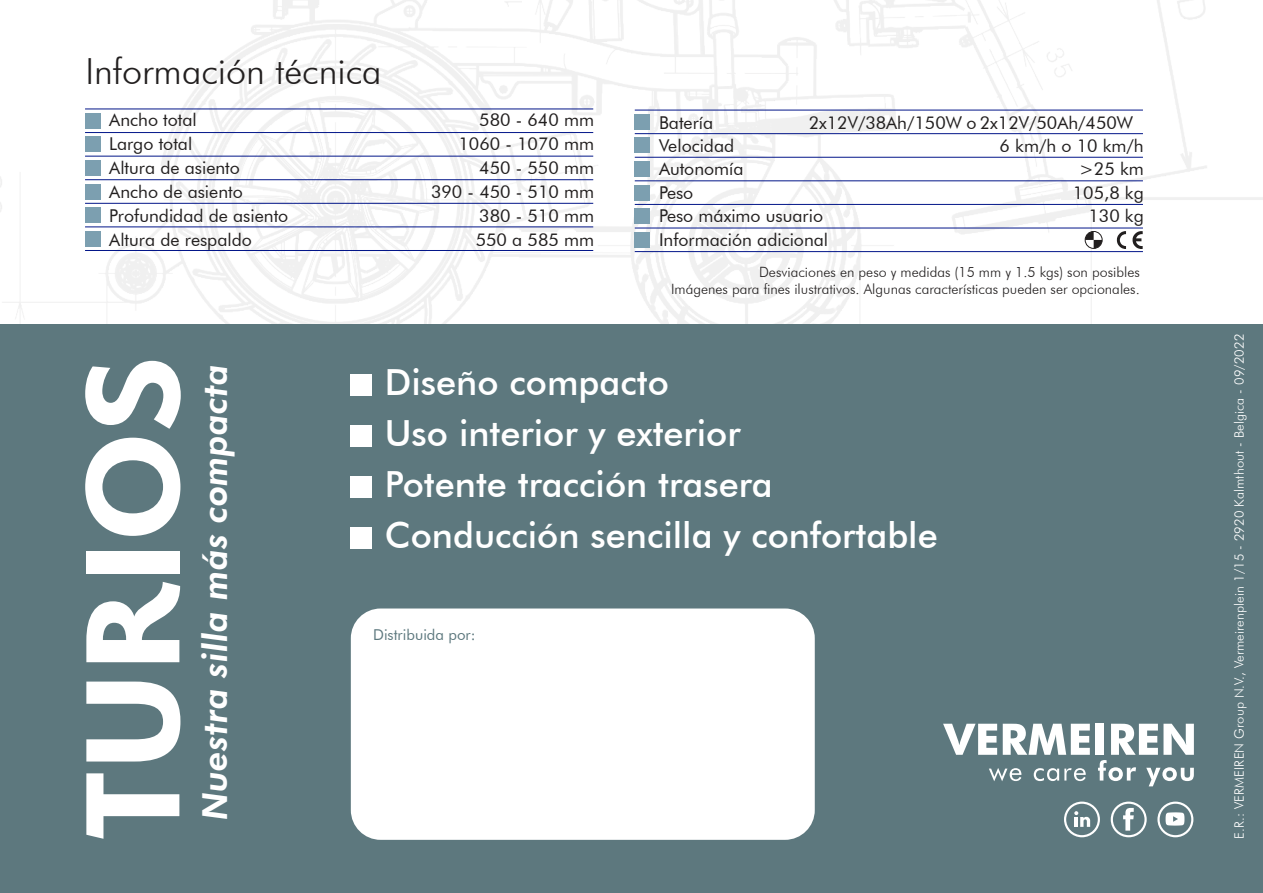
<style>
.page{position:relative;width:1263px;height:893px;background:#fff}
.page>*{position:absolute;margin:0;border:0;box-sizing:border-box;transform-origin:0 0}
.t1{font:700 150px "Serenity";color:#fff}
.t2{font:500 36px/51px "Futura BT";color:#fff}
.t3{font:300 36px "Futura BT";color:#221f1f}
.t4{font:italic 800 34.5px "Futura BT";letter-spacing:.01em;color:#fff}
.t5{font:17.7px "Futura BT";color:#221f1f}
.t6{font:15px "Futura BT";color:#5d787e}
.t7{font:300 14.25px/17.1px "Futura BT";color:#221f1f;text-align:right}
.t8{font:300 13.05px "Futura BT";letter-spacing:.01em;color:#fff}
</style>
<div class="page">
<img style="left:0;top:0;width:1263px;height:325px">
<div style="left:0;top:325px;width:1263px;height:568px;background:#5d787e"></div>
<svg style="left:1085px;top:231px;width:17px;height:18px"></svg>
<div style="left:1085px;top:231px;width:17px;height:18px;border:1px solid #221f1f;border-radius:50%"></div>
<div style="left:85px;top:113px;width:15px;height:15px;background:#7c9fb0"></div>
<div style="left:85px;top:137px;width:15px;height:15px;background:#7c9fb0"></div>
<div style="left:85px;top:160px;width:15px;height:16px;background:#7c9fb0"></div>
<div style="left:85px;top:184px;width:15px;height:15px;background:#7c9fb0"></div>
<div style="left:85px;top:207px;width:15px;height:16px;background:#7c9fb0"></div>
<div style="left:85px;top:231px;width:15px;height:15px;background:#7c9fb0"></div>
<hr style="left:85px;top:250px;width:508px;height:1px;background:#031689">
<hr style="left:85px;top:227px;width:508px;height:1px;background:#031689">
<hr style="left:85px;top:203px;width:508px;height:1px;background:#031689">
<hr style="left:85px;top:179px;width:508px;height:1px;background:#031689">
<hr style="left:85px;top:156px;width:508px;height:1px;background:#031689">
<hr style="left:85px;top:132px;width:508px;height:1px;background:#031689">
<hr style="left:85px;top:109px;width:508px;height:1px;background:#031689">
<div style="left:635px;top:114px;width:15px;height:16px;background:#7c9fb0"></div>
<div style="left:635px;top:138px;width:15px;height:15px;background:#7c9fb0"></div>
<div style="left:635px;top:161px;width:15px;height:16px;background:#7c9fb0"></div>
<div style="left:635px;top:185px;width:15px;height:15px;background:#7c9fb0"></div>
<div style="left:635px;top:209px;width:15px;height:15px;background:#7c9fb0"></div>
<div style="left:635px;top:232px;width:15px;height:15px;background:#7c9fb0"></div>
<hr style="left:635px;top:251px;width:508px;height:1px;background:#031689">
<hr style="left:635px;top:228px;width:508px;height:1px;background:#031689">
<hr style="left:635px;top:204px;width:508px;height:1px;background:#031689">
<hr style="left:635px;top:181px;width:508px;height:1px;background:#031689">
<hr style="left:635px;top:157px;width:508px;height:1px;background:#031689">
<hr style="left:635px;top:133px;width:508px;height:1px;background:#031689">
<hr style="left:635px;top:110px;width:508px;height:1px;background:#031689">
<svg style="left:1117px;top:231px;width:26px;height:18px"></svg>
<div style="left:351px;top:608px;width:464px;height:232px;background:#fff;border-radius:30px"></div>
<div style="left:351px;top:375px;width:21px;height:21px;background:#fff"></div>
<div style="left:351px;top:476px;width:21px;height:21px;background:#fff"></div>
<div style="left:351px;top:425px;width:21px;height:21px;background:#fff"></div>
<div style="left:351px;top:527px;width:21px;height:21px;background:#fff"></div>
<svg style="left:943px;top:724px;width:54px;height:31px"></svg>
<svg style="left:1003px;top:724px;width:87px;height:31px"></svg>
<div style="left:1096px;top:724px;width:8px;height:31px;background:#fff"></div>
<svg style="left:989px;top:768px;width:32px;height:13px"></svg>
<svg style="left:1034px;top:768px;width:52px;height:13px"></svg>
<svg style="left:1098px;top:724px;width:96px;height:62px"></svg>
<div style="left:1111px;top:802px;width:36px;height:35px;border:2px solid #fff;border-radius:50%"></div>
<svg style="left:1123px;top:808px;width:11px;height:23px"></svg>
<div style="left:1064px;top:802px;width:36px;height:35px;border:2px solid #fff;border-radius:50%"></div>
<svg style="left:1074px;top:811px;width:16px;height:16px"></svg>
<div style="left:1157px;top:802px;width:36px;height:35px;border:2px solid #fff;border-radius:50%"></div>
<svg style="left:1165px;top:812px;width:19px;height:14px"></svg>
<h2 class="t3" style="left:85px;top:56px;width:298px">Información técnica</h2>
<p class="t5" style="left:109px;top:113px;width:89px">Ancho total</p>
<p class="t5" style="left:479px;top:113px;width:116px">580 - 640 mm</p>
<p class="t5" style="left:109px;top:137px;width:84px">Largo total</p>
<p class="t5" style="left:458px;top:137px;width:137px">1060 - 1070 mm</p>
<p class="t5" style="left:109px;top:161px;width:132px">Altura de asiento</p>
<p class="t5" style="left:479px;top:161px;width:116px">450 - 550 mm</p>
<p class="t5" style="left:109px;top:184px;width:135px">Ancho de asiento</p>
<p class="t5" style="left:431px;top:184px;width:164px">390 - 450 - 510 mm</p>
<p class="t5" style="left:109px;top:208px;width:181px">Profundidad de asiento</p>
<p class="t5" style="left:479px;top:208px;width:116px">380 - 510 mm</p>
<p class="t5" style="left:109px;top:232px;width:144px">Altura de respaldo</p>
<p class="t5" style="left:476px;top:232px;width:120px">550 a 585 mm</p>
<p class="t5" style="left:659px;top:115px;width:56px">Batería</p>
<p class="t5" style="left:809px;top:115px;width:326px">2x12V/38Ah/150W o 2x12V/50Ah/450W</p>
<p class="t5" style="left:659px;top:138px;width:77px">Velocidad</p>
<p class="t5" style="left:1000px;top:138px;width:146px">6 km/h o 10 km/h</p>
<p class="t5" style="left:659px;top:162px;width:86px">Autonomía</p>
<p class="t5" style="left:1079px;top:162px;width:66px">&gt;25 km</p>
<p class="t5" style="left:659px;top:185px;width:36px">Peso</p>
<p class="t5" style="left:1073px;top:185px;width:73px">105,8 kg</p>
<p class="t5" style="left:659px;top:209px;width:166px">Peso máximo usuario</p>
<p class="t5" style="left:1088px;top:209px;width:57px">130 kg</p>
<p class="t5" style="left:659px;top:232px;width:171px">Información adicional</p>
<p class="t7" style="left:671px;top:263px;width:470px">Desviaciones en peso y medidas (15 mm y 1.5 kgs) son posibles<br>Imágenes para 昀椀nes ilustrativos. Algunas características pueden ser opcionales.</p>
<h1 class="t1" style="left:40px;top:840px;width:484px;rotate:-90deg">TURIOS</h1>
<h3 class="t4" style="left:201px;top:820px;width:457px;rotate:-90deg">Nuestra silla más compacta</h3>
<h2 class="t2" style="left:385px;top:360px;width:554px">Diseño compacto<br>Uso interior y exterior<br>Potente tracción trasera<br>Conducción sencilla y confortable</h2>
<p class="t6" style="left:373px;top:628px;width:104px">Distribuida por:</p>
<p class="t8" style="left:1231px;top:839px;width:506px;rotate:-90deg">E.R.: VERMEIREN Group N.V., Vermeirenplein 1/15 - 2920 Kalmthout - Belgica - 09/2022</p>
</div>
